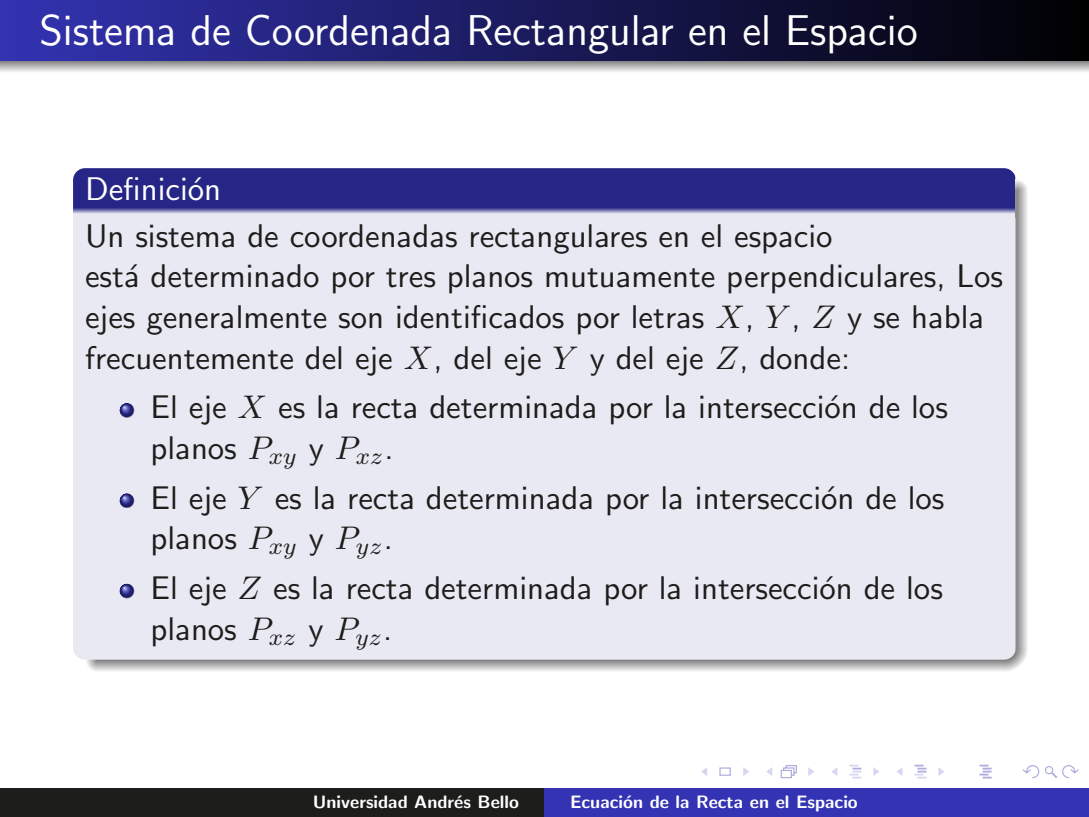
<style>
.page{position:relative;width:1089px;height:817px;background:#fff}
.page>*{position:absolute;margin:0;border:0;box-sizing:border-box;transform-origin:0 0}
.t1{font:42.9px "CMSS12";color:#fff}
.t2{font:32.7px/40.5px "CMSS10";color:#1d1d1b}
.t3{font:32.7px "CMSS10";color:#fff}
.t4{font:18px "CMSSBX10";color:#fff}
.s1{font-family:"CMMI10"}
</style>
<div class="page">
<div style="left:719px;top:767px;width:11px;height:8px;border:1px solid #adade0"></div>
<svg style="left:701px;top:767px;width:6px;height:9px"></svg>
<svg style="left:743px;top:767px;width:6px;height:9px"></svg>
<svg style="left:766px;top:765px;width:48px;height:13px"></svg>
<svg style="left:831px;top:764px;width:48px;height:14px"></svg>
<svg style="left:897px;top:764px;width:47px;height:14px"></svg>
<svg style="left:979px;top:764px;width:12px;height:14px"></svg>
<svg style="left:1022px;top:765px;width:57px;height:14px"></svg>
<div style="left:0;top:0;width:1089px;height:61px;background:linear-gradient(to right,#3333b3,#000001)"></div>
<svg style="left:0;top:60px;width:1089px;height:12px;background:#adadb3"></svg>
<div style="left:73px;top:168px;width:942px;height:39px;background:#262686"></div>
<svg style="left:73px;top:207px;width:942px;height:11px;background:#a5a5cd"></svg>
<svg style="left:85px;top:659px;width:12px;height:12px"></svg>
<svg style="left:1003px;top:647px;width:24px;height:24px"></svg>
<svg style="left:97px;top:659px;width:906px;height:12px;background:#b9b9ba"></svg>
<svg style="left:1016px;top:180px;width:11px;height:10px"></svg>
<svg style="left:1016px;top:190px;width:11px;height:457px;background:#b7b7b6"></svg>
<div style="left:73px;top:218px;width:942px;height:441px;background:#e9e9f3"></div>
<hr style="left:1015px;top:187px;width:1px;height:465px;background:#9d9d9c">
<svg style="left:119px;top:402px;width:15px;height:15px"></svg>
<svg style="left:119px;top:492px;width:15px;height:16px"></svg>
<svg style="left:119px;top:582px;width:15px;height:16px"></svg>
<div style="left:0;top:787px;width:544px;height:29px;background:#1d1d1b"></div>
<div style="left:544px;top:787px;width:545px;height:29px;background:#3333b3"></div>
<h1 class="t1" style="left:40px;top:12px;width:879px">Sistema de Coordenada Rectangular en el Espacio</h1>
<p class="t3" style="left:85px;top:175px;width:138px">Definici´on</p>
<p class="t2" style="left:85px;top:218px;width:919px">Un sistema de coordenadas rectangulares en el espacio<br>est´a determinado por tres planos mutuamente perpendiculares, Los ejes generalmente son identificados por letras <span class="s1">X</span>, <span class="s1">Y</span> , <span class="s1">Z</span> y se habla frecuentemente del eje <span class="s1">X</span>, del eje <span class="s1">Y</span> y del eje <span class="s1">Z</span>, donde:</p>
<p class="t2" style="left:150px;top:389px;width:799px">El eje <span class="s1">X</span> es la recta determinada por la intersecci´on de los planos <span class="s1">P</span><sub>xy</sub> y <span class="s1">P</span><sub>xz</sub>.</p>
<p class="t2" style="left:150px;top:480px;width:795px">El eje <span class="s1">Y</span> es la recta determinada por la intersecci´on de los planos <span class="s1">P</span><sub>xy</sub> y <span class="s1">P</span><sub>yz</sub>.</p>
<p class="t2" style="left:150px;top:570px;width:793px">El eje <span class="s1">Z</span> es la recta determinada por la intersecci´on de los planos <span class="s1">P</span><sub>xz</sub> y <span class="s1">P</span><sub>yz</sub>.</p>
<p class="t4" style="left:313px;top:793px;width:207px">Universidad Andr´es Bello</p>
<p class="t4" style="left:570px;top:793px;width:289px">Ecuaci´on de la Recta en el Espacio</p>
</div>
